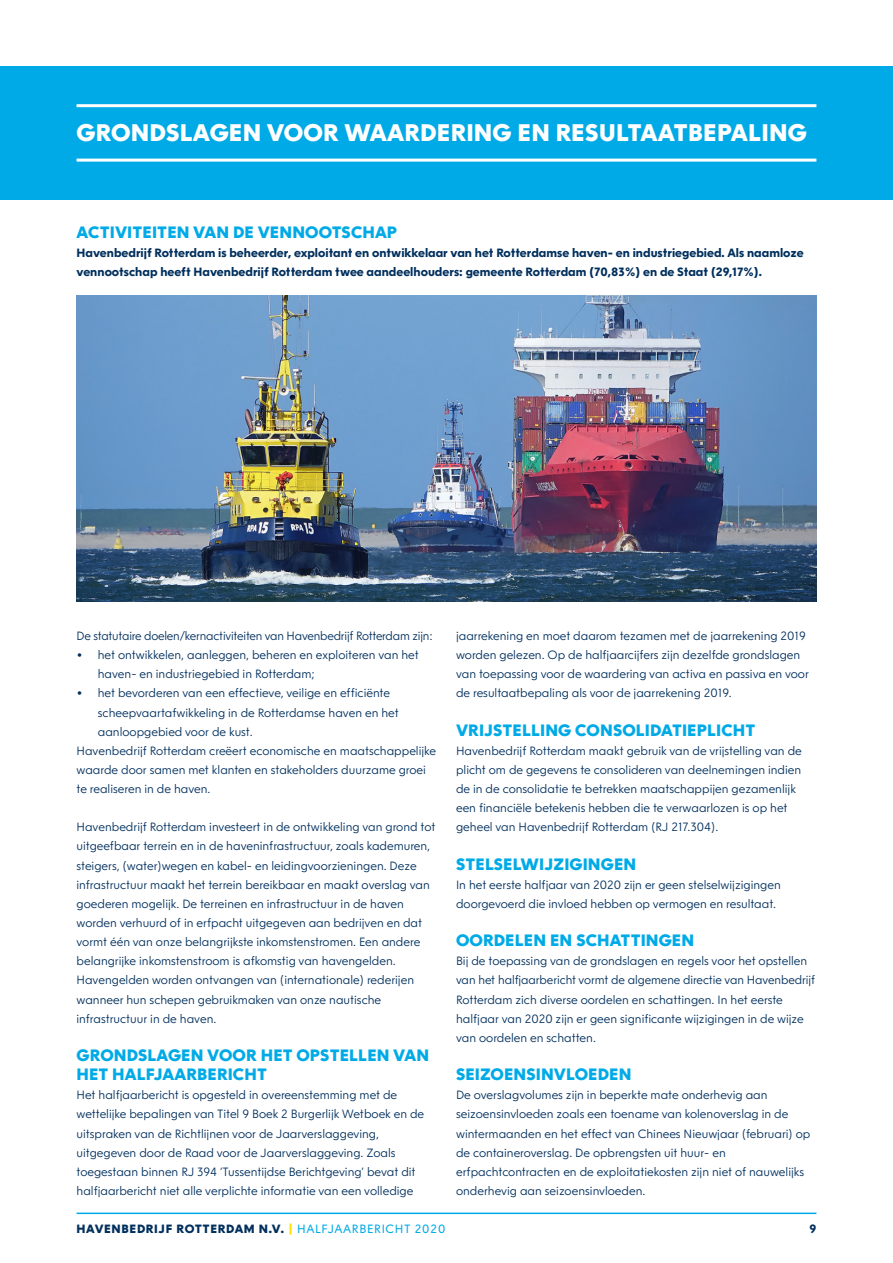
<style>
.page{position:relative;width:893px;height:1263px;background:#fff}
.page>*{position:absolute;margin:0;border:0;box-sizing:border-box;transform-origin:0 0}
.t1{font:800 24px "NLRTM";letter-spacing:.005em;color:#fff}
.t2{font:800 16.5px/19.2px "NLRTM";letter-spacing:.005em;color:#00aae7}
.t3{font:300 12px/19.2px "NLRTM";color:#002f5d}
.t4{font:700 12px/19.2px "NLRTM";color:#002f5d}
.t5{font:800 12px "NLRTM";letter-spacing:.05em;color:#002f5d}
.s1{color:#ffe100}
.s2{font-weight:400;color:#00aae7}
</style>
<div class="page">
<img style="left:77px;top:296px;width:739px;height:306px">
<div style="left:0;top:66px;width:893px;height:134px;background:#00aae7"></div>
<hr style="left:77px;top:104px;width:739px;height:3px;background:#fff">
<hr style="left:77px;top:159px;width:739px;height:3px;background:#fff">
<hr style="left:77px;top:1212px;width:739px;height:2px;background:#00aae7">
<h1 class="t1" style="left:77px;top:118px;width:732px">GRONDSLAGEN VOOR WAARDERING EN RESULTAATBEPALING</h1>
<h2 class="t2" style="left:77px;top:223px;width:322px">ACTIVITEITEN VAN DE VENNOOTSCHAP</h2>
<p class="t4" style="left:77px;top:243px;width:729px">Havenbedrijf Rotterdam is beheerder, exploitant en ontwikkelaar van het Rotterdamse haven- en industriegebied. Als naamloze vennootschap heeft Havenbedrijf Rotterdam twee aandeelhouders: gemeente Rotterdam (70,83%) en de Staat (29,17%).</p>
<p class="t3" style="left:77px;top:626px;width:358px">De statutaire doelen/kernactiviteiten van Havenbedrijf Rotterdam zijn:</p>
<p class="t3" style="left:98px;top:645px;width:322px;text-indent:-21px">• het ontwikkelen, aanleggen, beheren en exploiteren van het haven- en industriegebied in Rotterdam;</p>
<p class="t3" style="left:77px;top:683px;width:315px">• het bevorderen van een effectieve, veilige en efficiënte</p>
<p class="t3" style="left:98px;top:703px;width:302px">scheepvaartafwikkeling in de Rotterdamse haven en het</p>
<p class="t3" style="left:98px;top:722px;width:156px">aanloopgebied voor de kust.</p>
<p class="t3" style="left:77px;top:741px;width:361px">Havenbedrijf Rotterdam creëert economische en maatschappelijke</p>
<p class="t3" style="left:77px;top:760px;width:351px">waarde door samen met klanten en stakeholders duurzame groei</p>
<p class="t3" style="left:77px;top:779px;width:135px">te realiseren in de haven.</p>
<p class="t3" style="left:77px;top:817px;width:360px">Havenbedrijf Rotterdam investeert in de ontwikkeling van grond tot uitgeefbaar terrein en in de haveninfrastructuur, zoals kademuren, steigers, (water)wegen en kabel- en leidingvoorzieningen. Deze infrastructuur maakt het terrein bereikbaar en maakt overslag van goederen mogelijk. De terreinen en infrastructuur in de haven worden verhuurd of in erfpacht uitgegeven aan bedrijven en dat vormt één van onze belangrijkste inkomstenstromen. Een andere belangrijke inkomstenstroom is afkomstig van havengelden.<br>Havengelden worden ontvangen van (internationale) rederijen wanneer hun schepen gebruikmaken van onze nautische infrastructuur in de haven.</p>
<h2 class="t2" style="left:77px;top:1046px;width:354px">GRONDSLAGEN VOOR HET OPSTELLEN VAN<br>HET HALFJAARBERICHT</h2>
<p class="t3" style="left:77px;top:1085px;width:349px">Het halfjaarbericht is opgesteld in overeenstemming met de wettelijke bepalingen van Titel 9 Boek 2 Burgerlijk Wetboek en de uitspraken van de Richtlijnen voor de Jaarverslaggeving, uitgegeven door de Raad voor de Jaarverslaggeving. Zoals toegestaan binnen RJ 394 ‘Tussentijdse Berichtgeving’ bevat dit halfjaarbericht niet alle verplichte informatie van een volledige</p>
<p class="t3" style="left:456px;top:626px;width:354px">jaarrekening en moet daarom tezamen met de jaarrekening 2019 worden gelezen. Op de halfjaarcijfers zijn dezelfde grondslagen van toepassing voor de waardering van activa en passiva en voor de resultaatbepaling als voor de jaarrekening 2019.</p>
<h2 class="t2" style="left:456px;top:720px;width:301px">VRIJSTELLING CONSOLIDATIEPLICHT</h2>
<p class="t3" style="left:456px;top:741px;width:347px">Havenbedrijf Rotterdam maakt gebruik van de vrijstelling van de plicht om de gegevens te consolideren van deelnemingen indien de in de consolidatie te betrekken maatschappijen gezamenlijk een financiële betekenis hebben die te verwaarlozen is op het geheel van Havenbedrijf Rotterdam (RJ 217.304).</p>
<h2 class="t2" style="left:456px;top:854px;width:182px">STELSELWIJZIGINGEN</h2>
<p class="t3" style="left:456px;top:875px;width:326px">In het eerste halfjaar van 2020 zijn er geen stelselwijzigingen doorgevoerd die invloed hebben op vermogen en resultaat.</p>
<h2 class="t2" style="left:456px;top:931px;width:240px">OORDELEN EN SCHATTINGEN</h2>
<p class="t3" style="left:456px;top:951px;width:361px">Bij de toepassing van de grondslagen en regels voor het opstellen van het halfjaarbericht vormt de algemene directie van Havenbedrijf Rotterdam zich diverse oordelen en schattingen. In het eerste halfjaar van 2020 zijn er geen significante wijzigingen in de wijze van oordelen en schatten.</p>
<h2 class="t2" style="left:456px;top:1065px;width:177px">SEIZOENSINVLOEDEN</h2>
<p class="t3" style="left:456px;top:1085px;width:356px">De overslagvolumes zijn in beperkte mate onderhevig aan seizoensinvloeden zoals een toename van kolenoverslag in de wintermaanden en het effect van Chinees Nieuwjaar (februari) op de containeroverslag. De opbrengsten uit huur- en erfpachtcontracten en de exploitatiekosten zijn niet of nauwelijks onderhevig aan seizoensinvloeden.</p>
<p class="t5" style="left:77px;top:1221px;width:370px">HAVENBEDRIJF ROTTERDAM N.V. <span class="s1">|</span> <span class="s2">HALFJAARBERICHT 2020</span></p>
<p class="t4" style="left:809px;top:1219px;width:8px">9</p>
</div>
